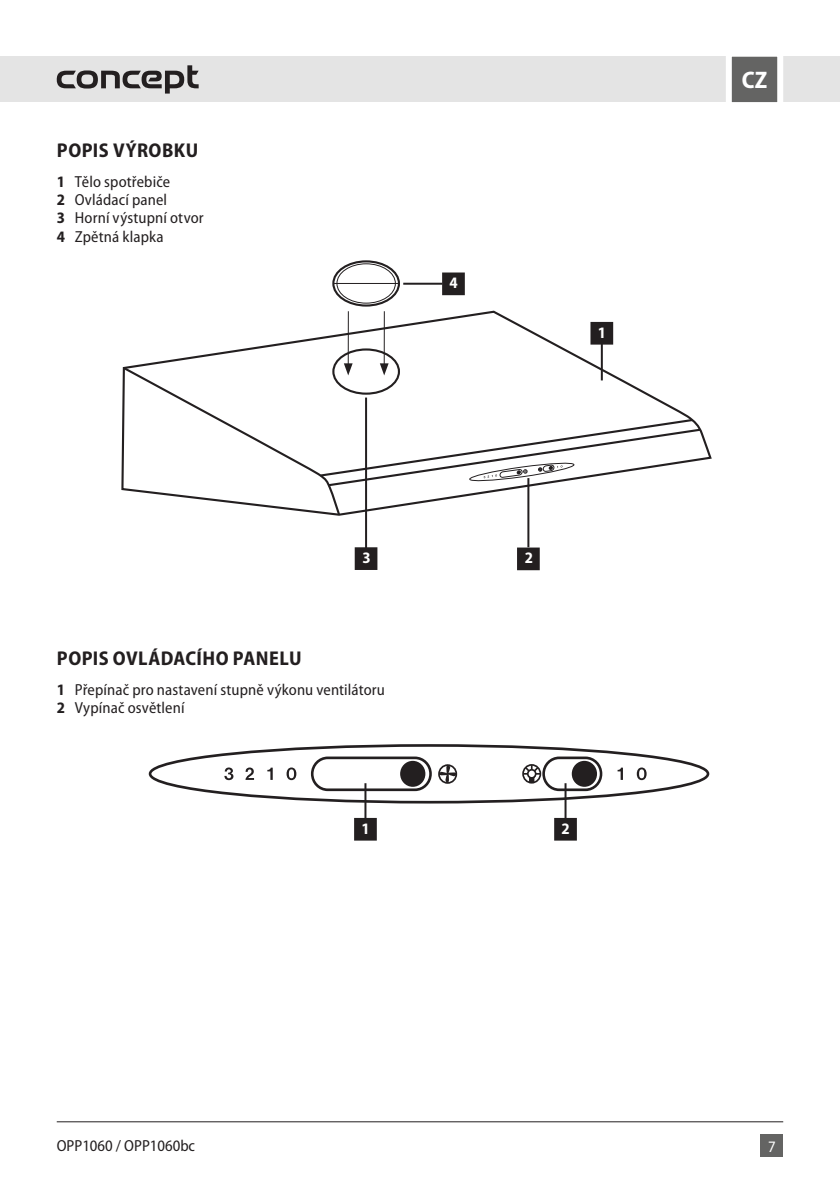
<style>
.page{position:relative;width:840px;height:1191px;background:#fff}
.page>*{position:absolute;margin:0;border:0;box-sizing:border-box;transform-origin:0 0}
.t1{font:700 semi-condensed 24px "Myriad Pro";color:#fff}
.t2{font:700 semi-condensed 20px "Myriad Pro";letter-spacing:.025em;color:#231f20}
.t3{font:semi-condensed 16px/18.4px "Myriad Pro";letter-spacing:.005em;color:#231f20}
.t4{font:700 semi-condensed 16px "Myriad Pro";color:#fff}
.t5{font:semi-condensed 16px "Myriad Pro";color:#fff}
.s1{font-weight:700}
</style>
<div class="page">
<div style="left:0;top:57px;width:839px;height:45px;background:#e4e4e4"></div>
<div style="left:760px;top:1134px;width:22px;height:23px;background:#646463"></div>
<svg style="left:722px;top:56px;width:63px;height:47px;background:#909090"></svg>
<hr style="left:57px;top:1121px;width:725px;height:1px;background:#231f20">
<svg style="left:57px;top:65px;width:141px;height:29px"></svg>
<svg style="left:121px;top:312px;width:591px;height:178px"></svg>
<div style="left:332px;top:348px;width:68px;height:47px;border:2px solid #231f20;border-radius:50%"></div>
<div style="left:332px;top:260px;width:68px;height:46px;border:2px solid #231f20;border-radius:50%"></div>
<div style="left:336px;top:263px;width:59px;height:40px;border:1px solid #231f20;border-radius:50%"></div>
<hr style="left:334px;top:283px;width:65px;height:1px;background:#231f20">
<div style="left:517px;top:548px;width:21px;height:21px;background:#231f20"></div>
<div style="left:516px;top:547px;width:23px;height:23px;border:2px solid #231f20"></div>
<div style="left:591px;top:323px;width:21px;height:20px;background:#231f20"></div>
<div style="left:590px;top:322px;width:23px;height:22px;border:2px solid #231f20"></div>
<hr style="left:527px;top:478px;width:2px;height:69px;background:#231f20">
<hr style="left:600px;top:341px;width:2px;height:39px;background:#231f20">
<svg style="left:354px;top:546px;width:24px;height:24px"></svg>
<div style="left:149px;top:744px;width:560px;height:59px;border:3px solid #231f20;border-radius:50%"></div>
<div style="left:311px;top:756px;width:120px;height:35px;border:3px solid #231f20;border-radius:16px"></div>
<div style="left:542px;top:756px;width:60px;height:35px;border:3px solid #231f20;border-radius:16px"></div>
<div style="left:401px;top:762px;width:23px;height:23px;background:#231f20;border-radius:50%"></div>
<div style="left:400px;top:761px;width:25px;height:26px;border:3px solid #231f20;border-radius:50%"></div>
<div style="left:572px;top:762px;width:23px;height:23px;background:#231f20;border-radius:50%"></div>
<div style="left:571px;top:761px;width:25px;height:26px;border:3px solid #231f20;border-radius:50%"></div>
<div style="left:522px;top:764px;width:19px;height:19px;border:2px solid #231f20;border-radius:50%"></div>
<svg style="left:523px;top:765px;width:17px;height:17px"></svg>
<div style="left:527px;top:769px;width:8px;height:9px;background:#fff;border-radius:50%"></div>
<div style="left:526px;top:769px;width:10px;height:9px;border:2px solid #231f20;border-radius:50%"></div>
<svg style="left:438px;top:764px;width:19px;height:20px"></svg>
<svg style="left:224px;top:767px;width:9px;height:13px"></svg>
<svg style="left:245px;top:767px;width:9px;height:13px"></svg>
<svg style="left:267px;top:767px;width:5px;height:13px"></svg>
<svg style="left:286px;top:767px;width:10px;height:13px"></svg>
<svg style="left:617px;top:767px;width:5px;height:13px"></svg>
<svg style="left:636px;top:767px;width:10px;height:13px"></svg>
<div style="left:355px;top:819px;width:20px;height:20px;background:#231f20"></div>
<div style="left:354px;top:818px;width:22px;height:22px;border:2px solid #231f20"></div>
<div style="left:555px;top:819px;width:20px;height:20px;background:#231f20"></div>
<div style="left:554px;top:818px;width:22px;height:22px;border:2px solid #231f20"></div>
<hr style="left:364px;top:783px;width:2px;height:36px;background:#231f20">
<hr style="left:564px;top:783px;width:2px;height:36px;background:#231f20">
<hr style="left:365px;top:397px;width:2px;height:151px;background:#231f20">
<hr style="left:383px;top:311px;width:1px;height:55px;background:#231f20">
<hr style="left:347px;top:311px;width:1px;height:55px;background:#231f20">
<svg style="left:122px;top:363px;width:580px;height:154px"></svg>
<div style="left:443px;top:273px;width:20px;height:21px;background:#231f20"></div>
<div style="left:442px;top:272px;width:22px;height:23px;border:2px solid #231f20"></div>
<hr style="left:403px;top:283px;width:39px;height:2px;background:#231f20">
<p class="t2" style="left:57px;top:139px;width:143px">POPIS VÝROBKU</p>
<p class="t3" style="left:57px;top:172px;width:148px"><span class="s1">1</span> Tělo spotřebiče<br><span class="s1">2</span> Ovládací panel<br><span class="s1">3</span> Horní výstupní otvor<br><span class="s1">4</span> Zpětná klapka</p>
<p class="t4" style="left:449px;top:274px;width:10px">4</p>
<p class="t4" style="left:597px;top:323px;width:10px">1</p>
<p class="t4" style="left:362px;top:549px;width:10px">3</p>
<p class="t2" style="left:57px;top:647px;width:246px">POPIS OVLÁDACÍHO PANELU</p>
<p class="t3" style="left:57px;top:680px;width:329px"><span class="s1">1</span> Přepínač pro nastavení stupně výkonu ventilátoru<br><span class="s1">2</span> Vypínač osvětlení</p>
<p class="t4" style="left:524px;top:549px;width:10px">2</p>
<p class="t4" style="left:361px;top:819px;width:10px">1</p>
<p class="t4" style="left:561px;top:819px;width:10px">2</p>
<h1 class="t1" style="left:741px;top:67px;width:27px">CZ</h1>
<p class="t3" style="left:57px;top:1136px;width:140px">OPP1060 / OPP1060bc</p>
<p class="t5" style="left:767px;top:1138px;width:9px">7</p>
</div>
